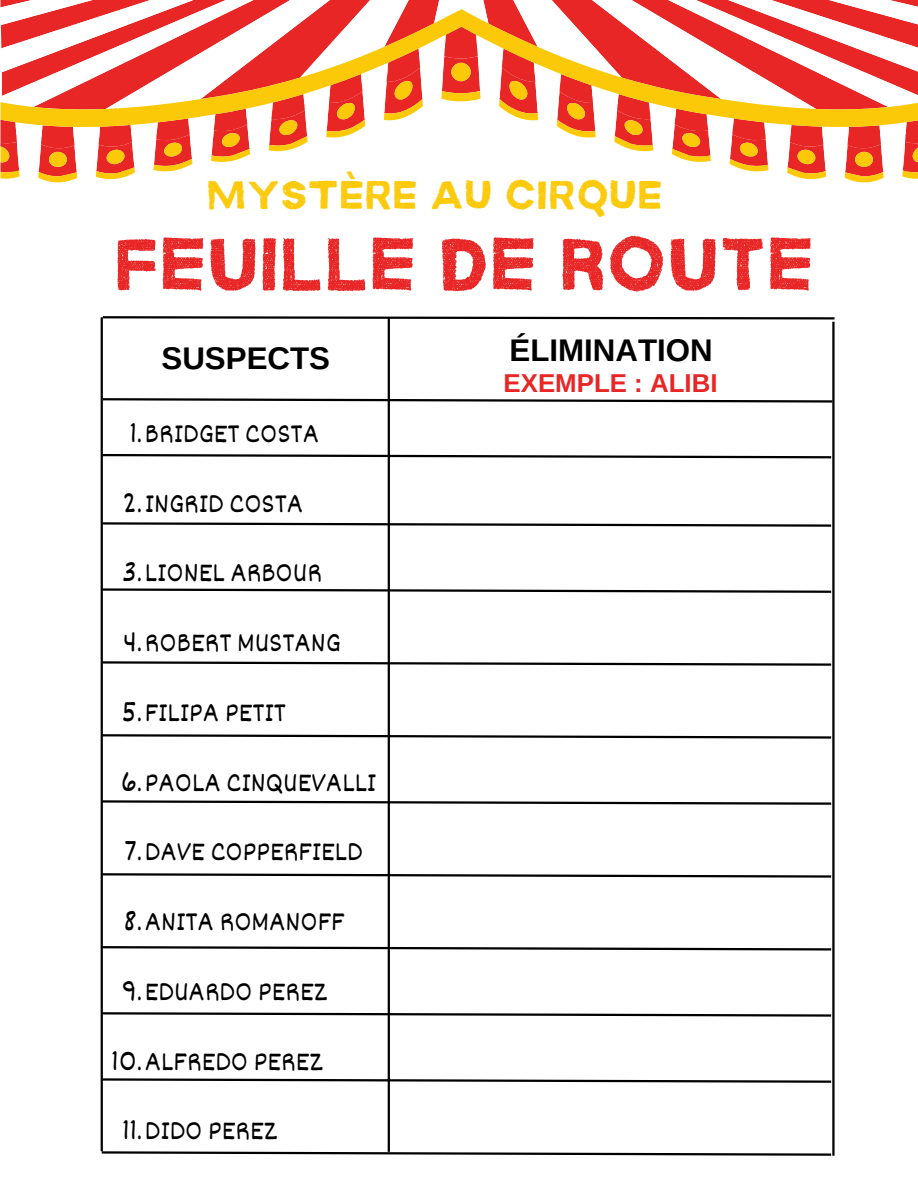
<style>
.page{position:relative;width:918px;height:1188px;background:#fff}
.page>*{position:absolute;margin:0;border:0;box-sizing:border-box;transform-origin:0 0}
.t1{font:73.95px "MACABRODANGER";color:#e72625}
.t2{font:39.9px "MACABRODANGER";color:#fbc907}
.t3{font:700 31.35px "Arimo";color:#000}
.t4{font:28.35px "Dekko";color:#000}
.t5{font:700 25.8px "Arimo";color:#e72625}
</style>
<div class="page">
<svg style="left:0;top:0;width:918px;height:9px"></svg>
<svg style="left:0;top:9px;width:918px;height:173px"></svg>
<svg style="left:100px;top:453px;width:732px;height:7px"></svg>
<svg style="left:100px;top:521px;width:732px;height:7px"></svg>
<svg style="left:100px;top:587px;width:732px;height:7px"></svg>
<svg style="left:100px;top:660px;width:732px;height:7px"></svg>
<svg style="left:100px;top:733px;width:732px;height:7px"></svg>
<svg style="left:100px;top:799px;width:732px;height:7px"></svg>
<svg style="left:100px;top:872px;width:732px;height:7px"></svg>
<svg style="left:100px;top:945px;width:732px;height:7px"></svg>
<svg style="left:100px;top:1011px;width:732px;height:7px"></svg>
<svg style="left:100px;top:1077px;width:732px;height:7px"></svg>
<svg style="left:100px;top:1150px;width:732px;height:6px"></svg>
<svg style="left:103px;top:397px;width:729px;height:7px"></svg>
<hr style="left:101px;top:317px;width:2px;height:834px;background:#000">
<hr style="left:832px;top:322px;width:3px;height:834px;background:#000">
<svg style="left:101px;top:316px;width:734px;height:5px"></svg>
<hr style="left:388px;top:318px;width:2px;height:834px;background:#000">
<p class="t2" style="left:207px;top:179px;width:458px">MYSTÈRE AU CIRQUE</p>
<p class="t1" style="left:114px;top:235px;width:702px">FEUILLE DE ROUTE</p>
<p class="t3" style="left:162px;top:340px;width:170px">SUSPECTS</p>
<p class="t4" style="left:130px;top:415px;width:191px">1.BRIDGET COSTA</p>
<p class="t4" style="left:122px;top:485px;width:182px">2.INGRID COSTA</p>
<p class="t4" style="left:122px;top:555px;width:201px">3.LIONEL ARBOUR</p>
<p class="t4" style="left:123px;top:625px;width:219px">4.ROBERT MUSTANG</p>
<p class="t4" style="left:122px;top:694px;width:166px">5.FILIPA PETIT</p>
<p class="t4" style="left:121px;top:764px;width:257px">6.PAOLA CINQUEVALLI</p>
<p class="t4" style="left:124px;top:834px;width:240px">7.DAVE COPPERFIELD</p>
<p class="t4" style="left:124px;top:904px;width:222px">8.ANITA ROMANOFF</p>
<p class="t4" style="left:122px;top:973px;width:207px">9.EDUARDO PEREZ</p>
<p class="t4" style="left:112px;top:1043px;width:213px">10.ALFREDO PEREZ</p>
<p class="t4" style="left:122px;top:1113px;width:156px">11.DIDO PEREZ</p>
<p class="t3" style="left:509px;top:333px;width:205px">ÉLIMINATION</p>
<p class="t5" style="left:504px;top:368px;width:215px">EXEMPLE : ALIBI</p>
</div>
